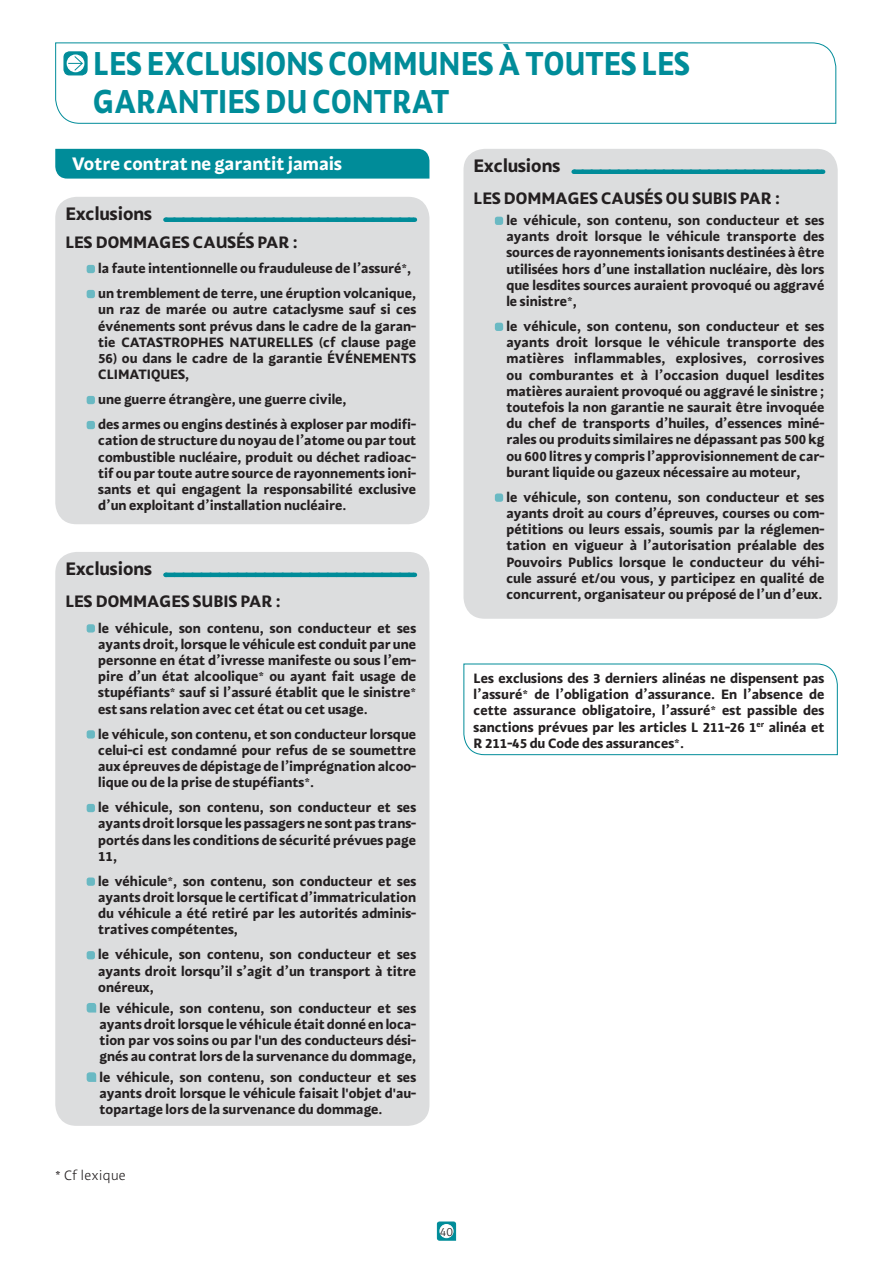
<style>
.page{position:relative;width:893px;height:1263px;background:#fff}
.page>*{position:absolute;margin:0;border:0;box-sizing:border-box;transform-origin:0 0}
.t1{font:33px/37.5px "MAAF Bold";color:#008c99;scale:.89 1}
.t2{font:18px "MAAF Bold";color:#231f20}
.t3{font:18px "MAAF Bold";color:#fff}
.t4{font:16.5px "MAAF Bold";color:#231f20}
.t5{font:13.5px/16.2px "MAAF Bold";color:#231f20;text-align:justify}
.t6{font:13.5px "MAAF Light";color:#231f20}
.t7{font:12px "MAAF Light";color:#231f20}
</style>
<div class="page">
<svg style="left:436px;top:1221px;width:21px;height:20px"></svg>
<div style="left:440px;top:1224px;width:13px;height:14px;background:#fff;border-radius:50%"></div>
<div style="left:439px;top:1224px;width:15px;height:14px;border:1px solid #fff;border-radius:50%"></div>
<svg style="left:55px;top:42px;width:782px;height:82px"></svg>
<svg style="left:64px;top:52px;width:23px;height:23px"></svg>
<div style="left:63px;top:51px;width:25px;height:24px;border:1px solid #008c99;border-radius:5px"></div>
<div style="left:67px;top:54px;width:17px;height:18px;border:1px solid #fff;border-radius:50%"></div>
<svg style="left:68px;top:55px;width:15px;height:17px"></svg>
<div style="left:55px;top:149px;width:374px;height:30px;background:#008c99"></div>
<div style="left:55px;top:197px;width:374px;height:327px;background:#dcddde;border-radius:21px"></div>
<div style="left:165px;top:217px;width:249px;height:5px;background:#008c99"></div>
<svg style="left:174px;top:217px;width:241px;height:5px"></svg>
<div style="left:87px;top:265px;width:8px;height:8px;background:#6ab9c3;border-radius:2px"></div>
<div style="left:87px;top:290px;width:8px;height:8px;background:#6ab9c3;border-radius:2px"></div>
<div style="left:87px;top:396px;width:8px;height:8px;background:#6ab9c3;border-radius:2px"></div>
<div style="left:87px;top:421px;width:8px;height:8px;background:#6ab9c3;border-radius:2px"></div>
<div style="left:55px;top:552px;width:374px;height:574px;background:#dcddde;border-radius:21px"></div>
<hr style="left:165px;top:573px;width:249px;height:4px;background:#008c99">
<div style="left:87px;top:624px;width:8px;height:8px;background:#6ab9c3;border-radius:2px"></div>
<div style="left:87px;top:730px;width:8px;height:8px;background:#6ab9c3;border-radius:2px"></div>
<div style="left:87px;top:804px;width:8px;height:8px;background:#6ab9c3;border-radius:2px"></div>
<div style="left:87px;top:877px;width:8px;height:9px;background:#6ab9c3;border-radius:2px"></div>
<div style="left:87px;top:951px;width:8px;height:8px;background:#6ab9c3;border-radius:2px"></div>
<svg style="left:87px;top:1003px;width:9px;height:9px"></svg>
<svg style="left:87px;top:1072px;width:9px;height:10px"></svg>
<div style="left:463px;top:149px;width:375px;height:470px;background:#dcddde;border-radius:21px"></div>
<div style="left:574px;top:169px;width:248px;height:5px;background:#008c99"></div>
<svg style="left:582px;top:169px;width:241px;height:5px"></svg>
<div style="left:495px;top:217px;width:8px;height:8px;background:#6ab9c3;border-radius:2px"></div>
<div style="left:495px;top:323px;width:8px;height:8px;background:#6ab9c3;border-radius:2px"></div>
<div style="left:495px;top:493px;width:8px;height:9px;background:#6ab9c3;border-radius:2px"></div>
<svg style="left:463px;top:663px;width:375px;height:92px"></svg>
<h1 class="t1" style="left:93px;top:49px;width:672px">LES EXCLUSIONS COMMUNES À TOUTES LES<br>GARANTIES DU CONTRAT</h1>
<h2 class="t3" style="left:72px;top:158px;width:271px">Votre contrat ne garantit jamais</h2>
<h2 class="t2" style="left:65px;top:207px;width:88px">Exclusions</h2>
<p class="t4" style="left:65px;top:236px;width:234px">LES DOMMAGES CAUSÉS PAR :</p>
<p class="t5" style="left:98px;top:257px;width:319px;line-height:25px">l a faute intentionnelle ou frauduleuse de l’assuré*, un tremblement de terre, une éruption volcanique,</p>
<p class="t5" style="left:98px;top:303px;width:319px">un raz de marée ou autre cataclysme sauf si ces événements sont prévus dans le cadre de la garan&shy;tie CATASTROPHES NATURELLES (cf clause page</p>
<p class="t5" style="left:98px;top:352px;width:319px">56) ou dans le cadre de la garantie ÉVÉNEMENTS<br>CLIMATIQUES,</p>
<p class="t5" style="left:98px;top:388px;width:319px;line-height:25px">une guerre étrangère, une guerre civile,<br>des armes ou engins destinés à exploser par modifi-</p>
<p class="t5" style="left:98px;top:434px;width:319px">cation de structure du noyau de l’atome ou par tout combustible nucléaire, produit ou déchet radioac&shy;tif ou par toute autre source de rayonnements ioni&shy;sants et qui engagent la responsabilité exclusive d’un exploitant d’installation nucléaire.</p>
<h2 class="t2" style="left:65px;top:562px;width:88px">Exclusions</h2>
<p class="t4" style="left:65px;top:595px;width:217px">LES DOMMAGES SUBIS PAR :</p>
<p class="t5" style="left:98px;top:621px;width:319px">le véhicule, son contenu, son conducteur et ses ayants droit, lorsque le véhicule est conduit par une personne en état d’ivresse manifeste ou sous l’em&shy;pire d’un état alcoolique* ou ayant fait usage de stupéfiants* sauf si l’assuré établit que le sinistre* est sans relation avec cet état ou cet usage.</p>
<p class="t5" style="left:98px;top:727px;width:319px">le véhicule, son contenu, et son conducteur lorsque celui-ci est condamné pour refus de se soumettre aux épreuves de dépistage de l’imprégnation alcoo&shy;lique ou de la prise de stupéfiants*.</p>
<p class="t5" style="left:98px;top:801px;width:319px">le véhicule, son contenu, son conducteur et ses ayants droit lorsque les passagers ne sont pas trans&shy;portés dans les conditions de sécurité prévues page 11,</p>
<p class="t5" style="left:98px;top:874px;width:319px">le véhicule*, son contenu, son conducteur et ses ayants droit lorsque le certificat d’immatriculation du véhicule a été retiré par les autorités adminis&shy;tratives compétentes,</p>
<p class="t5" style="left:98px;top:948px;width:319px">le véhicule, son contenu, son conducteur et ses ayants droit lorsqu’il s’agit d’un transport à titre onéreux,</p>
<p class="t5" style="left:99px;top:1001px;width:318px">le véhicule, son contenu, son conducteur et ses ayants droit lorsque le véhicule était donné en loca&shy;tion par vos soins ou par l'un des conducteurs dési&shy;gnés au contrat lors de la survenance du dommage,</p>
<p class="t5" style="left:99px;top:1070px;width:318px">le véhicule, son contenu, son conducteur et ses ayants droit lorsque le véhicule faisait l'objet d'au&shy;topartage lors de la survenance du dommage.</p>
<p class="t6" style="left:55px;top:1170px;width:72px">* Cf lexique</p>
<h2 class="t2" style="left:474px;top:159px;width:88px">Exclusions</h2>
<p class="t4" style="left:474px;top:192px;width:308px">LES DOMMAGES CAUSÉS OU SUBIS PAR :</p>
<p class="t5" style="left:506px;top:214px;width:319px">le véhicule, son contenu, son conducteur et ses ayants droit lorsque le véhicule transporte des sources de rayonnements ionisants destinées à être utilisées hors d’une installation nucléaire, dès lors que lesdites sources auraient provoqué ou aggravé le sinistre*,</p>
<p class="t5" style="left:506px;top:320px;width:319px">le véhicule, son contenu, son conducteur et ses ayants droit lorsque le véhicule transporte des matières inflammables, explosives, corrosives ou comburantes et à l’occasion duquel lesdites matières auraient provoqué ou aggravé le sinistre ; toutefois la non garantie ne saurait être invoquée du chef de transports d’huiles, d’essences miné&shy;rales ou produits similaires ne dépassant pas 500 kg ou 600 litres y compris l’approvisionnement de car&shy;burant liquide ou gazeux nécessaire au moteur,</p>
<p class="t5" style="left:506px;top:490px;width:319px">le véhicule, son contenu, son conducteur et ses ayants droit au cours d’épreuves, courses ou com&shy;pétitions ou leurs essais, soumis par la réglemen&shy;tation en vigueur à l’autorisation préalable des Pouvoirs Publics lorsque le conducteur du véhi&shy;cule assuré et/ou vous, y participez en qualité de concurrent, organisateur ou préposé de l’un d’eux.</p>
<p class="t5" style="left:474px;top:672px;width:352px">Les exclusions des 3 derniers alinéas ne dispensent pas l’assuré* de l’obligation d’assurance. En l’absence de cette assurance obligatoire, l’assuré* est passible des sanctions prévues par les articles L 211-26 1<sup>er</sup> alinéa et R 211-45 du Code des assurances*.</p>
<p class="t7" style="left:440px;top:1227px;width:15px">40</p>
</div>
